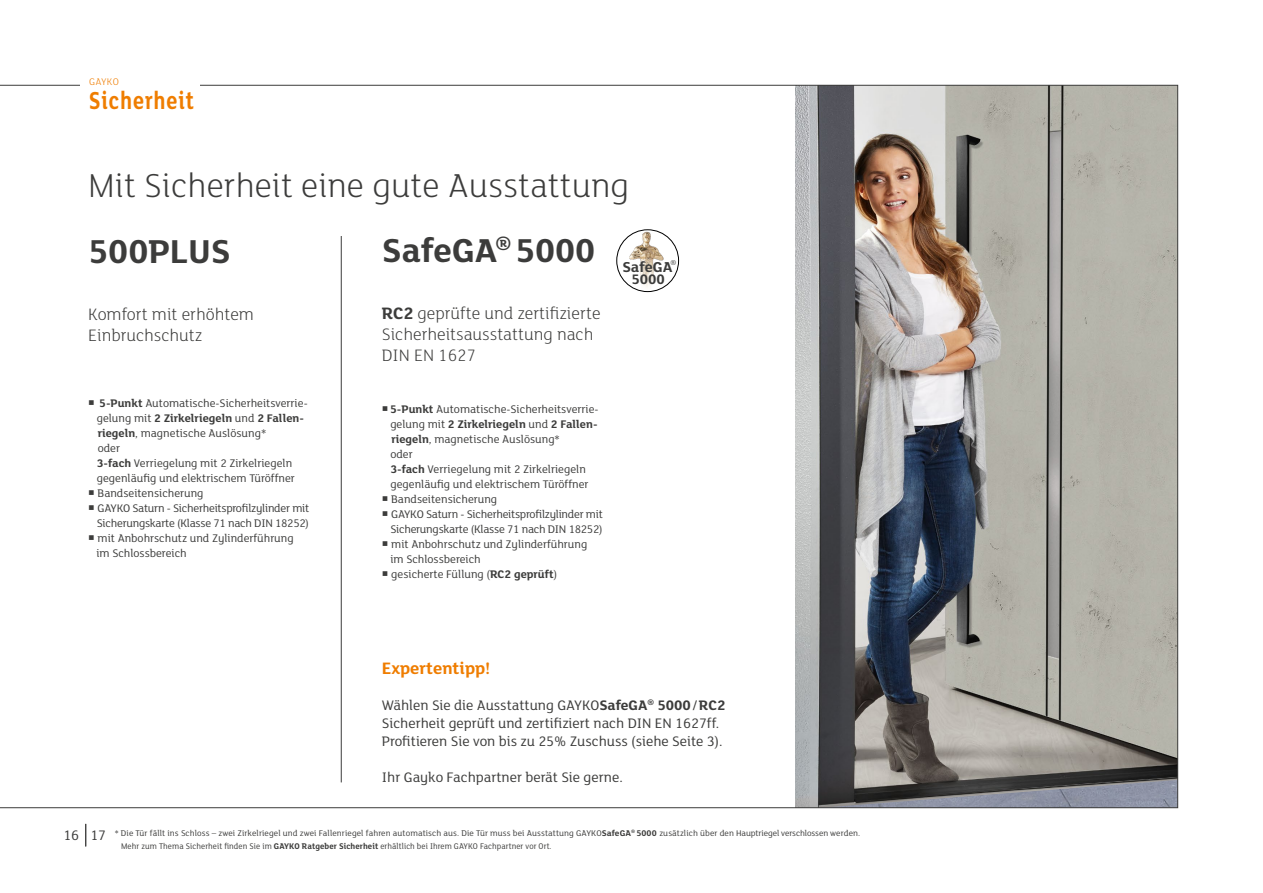
<style>
.page{position:relative;width:1263px;height:893px;background:#fff}
.page>*{position:absolute;margin:0;border:0;box-sizing:border-box;transform-origin:0 0}
.t1{font:300 36px "FS Lola";color:#3c3c3b}
.t2{font:700 36px "FS Lola";color:#3c3c3b}
.t3{font:700 26.7px "FS Lola";letter-spacing:.04em;color:#ef7d00;scale:.8 1}
.t4{font:300 18px/21px "FS Lola";color:#3c3c3b}
.t5{font:700 18px "FS Lola";color:#ef7d00}
.t6{font:700 15.6px "FS Lola";color:#3c3c3b}
.t7{font:15px/18px "FS Lola";color:#3c3c3b}
.t8{font:700 15px "FS Lola";color:#3c3c3b}
.t9{font:12px/15px "FS Lola";color:#3c3c3b}
.t10{font:12px/15px "FS Lola";letter-spacing:-.02em;color:#3c3c3b;text-align:right}
.t11{font:300 10.5px "FS Lola";letter-spacing:.025em;color:#ef7d00}
.t12{font:9px "FS Lola";letter-spacing:.01em;color:#3c3c3b}
.t13{font:9px "FS Lola";letter-spacing:.01em;color:#3c3c3b;scale:.94 1}
.t14{font:7.65px "FS Lola";color:#3c3c3b}
.s1{font-weight:700}
</style>
<div class="page">
<svg style="left:85px;top:824px;width:1px;height:22px"></svg>
<img style="left:795px;top:87px;width:381px;height:719px">
<img style="left:819px;top:780px;width:357px;height:26px">
<hr style="left:341px;top:236px;width:1px;height:546px;background:#3c3c3b">
<img style="left:627px;top:230px;width:40px;height:62px">
<p class="t11" style="left:89px;top:75px;width:31px">GAYKO</p>
<h2 class="t3" style="left:89px;top:82px;width:133px">Sicherheit</h2>
<h1 class="t1" style="left:88px;top:162px;width:542px">Mit Sicherheit eine gute Ausstattung</h1>
<h1 class="t2" style="left:88px;top:227px;width:144px">500PLUS</h1>
<h3 class="t4" style="left:88px;top:303px;width:167px">Komfort mit erhöhtem<br>Einbruchschutz</h3>
<p class="t9" style="left:97px;top:395px;width:213px;text-indent:-8px">○ <span class="s1">5-Punkt</span> Automatische-Sicherheitsverrie&shy;gelung mit <span class="s1">2 Zirkelriegeln</span> und <span class="s1">2 Fallen&shy;riegeln</span>, magnetische Auslösung*<br>oder<br><span class="s1">3-fach</span> Verriegelung mit 2 Zirkelriegeln gegenläufig und elektrischem Türöffner</p>
<p class="t9" style="left:88px;top:485px;width:117px">○ Bandseitensicherung</p>
<p class="t10" style="left:88px;top:500px;width:223px">○ GAYKO Saturn - Sicherheitsprofilzylinder mit<br>Sicherungskarte (Klasse 71 nach DIN 18252)</p>
<p class="t9" style="left:96px;top:530px;width:199px;text-indent:-8px">○ mit Anbohrschutz und Zylinderführung im Schlossbereich</p>
<h1 class="t2" style="left:382px;top:226px;width:215px">SafeGA<sup>®</sup> 5000</h1>
<h3 class="t4" style="left:382px;top:302px;width:220px"><span class="s1">RC2</span> geprüfte und zertifizierte<br>Sicherheitsausstattung nach<br>DIN EN 1627</h3>
<p class="t9" style="left:390px;top:401px;width:210px;text-indent:-8px">○ <span class="s1">5-Punkt</span> Automatische-Sicherheitsverrie&shy;gelung mit <span class="s1">2 Zirkelriegeln</span> und <span class="s1">2 Fallen&shy;riegeln</span>, magnetische Auslösung*<br>oder<br><span class="s1">3-fach</span> Verriegelung mit 2 Zirkelriegeln gegenläufig und elektrischem Türöffner</p>
<p class="t9" style="left:382px;top:491px;width:117px">○ Bandseitensicherung</p>
<p class="t10" style="left:382px;top:506px;width:223px">○ GAYKO Saturn - Sicherheitsprofilzylinder mit<br>Sicherungskarte (Klasse 71 nach DIN 18252)</p>
<p class="t9" style="left:390px;top:536px;width:198px;text-indent:-9px">○ mit Anbohrschutz und Zylinderführung im Schlossbereich</p>
<p class="t9" style="left:382px;top:566px;width:177px">○ gesicherte Füllung (<span class="s1">RC2 geprüft</span>)</p>
<h3 class="t6" style="left:622px;top:256px;width:51px">SafeGA</h3>
<p class="t14" style="left:670px;top:257px;width:7px">®</p>
<p class="t8" style="left:631px;top:269px;width:35px">5000</p>
<h3 class="t5" style="left:382px;top:656px;width:110px">Expertentipp!</h3>
<p class="t7" style="left:382px;top:696px;width:345px">Wählen Sie die Ausstattung GAYKO<span class="s1">SafeGA</span><sup>®</sup> <span class="s1">5000</span> / <span class="s1">RC2<br></span>Sicherheit geprüft und zertifiziert nach DIN EN 1627ff.<br>Profitieren Sie von bis zu 25% Zuschuss (siehe Seite 3).</p>
<p class="t7" style="left:382px;top:768px;width:242px">Ihr Gayko Fachpartner berät Sie gerne.</p>
<p class="t7" style="left:63px;top:826px;width:44px">16 17</p>
<p class="t12" style="left:115px;top:827px;width:747px">* Die Tür fällt ins Schloss – zwei Zirkelriegel und zwei Fallenriegel fahren automatisch aus. Die Tür muss bei Ausstattung GAYKO<span class="s1">SafeGA</span><sup>®</sup> <span class="s1">5000</span> zusätzlich über den Hauptriegel verschlossen werden.</p>
<p class="t13" style="left:121px;top:840px;width:459px">Mehr zum Thema Sicherheit finden Sie im <span class="s1">GAYKO Ratgeber Sicherheit</span> erhältlich bei Ihrem GAYKO Fachpartner vor Ort.</p>
</div>
